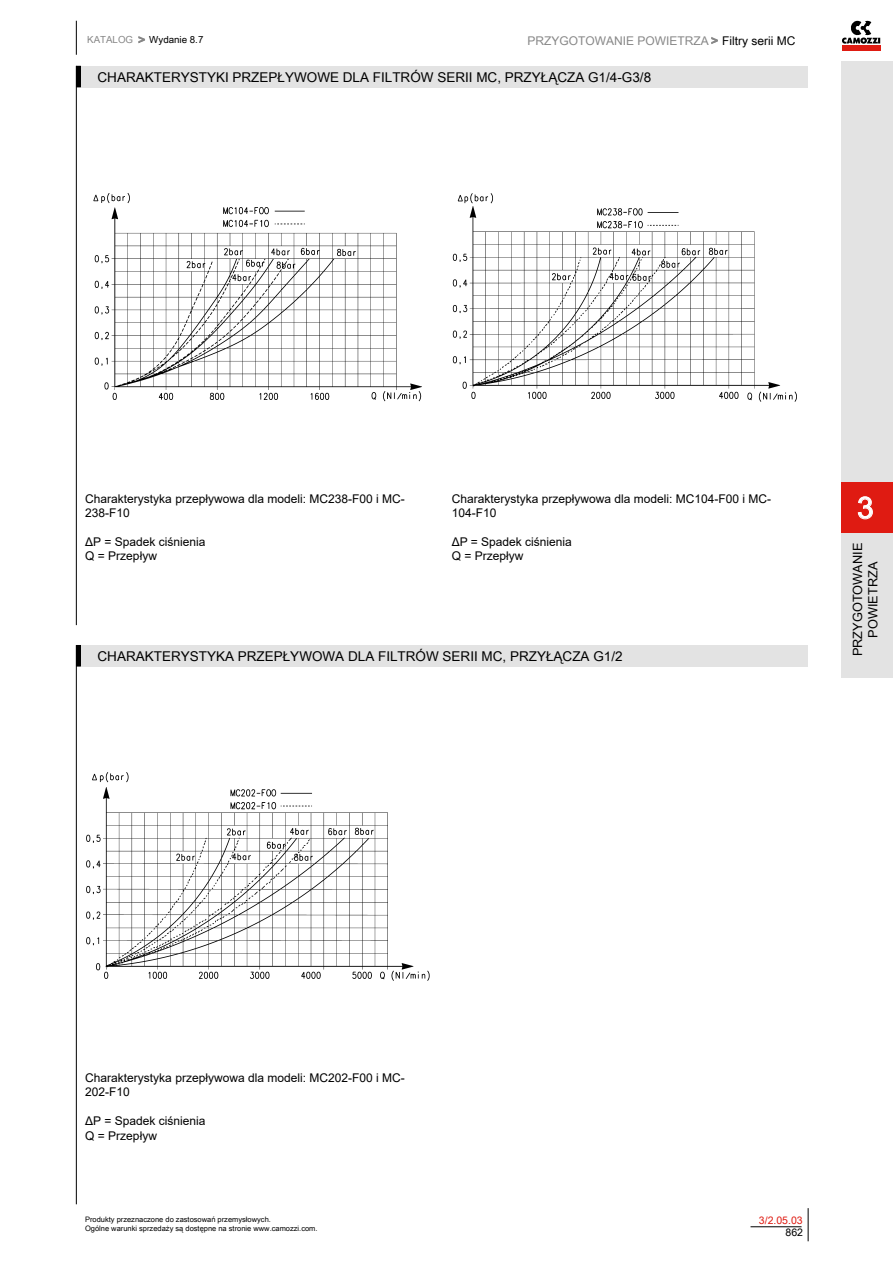
<style>
.page{position:relative;width:893px;height:1263px;background:#fff}
.page>*{position:absolute;margin:0;border:0;box-sizing:border-box;transform-origin:0 0}
.t1{font:30px "Arial Unicode MS";color:#fff}
.t2{font:13.5px "Arial Unicode MS";color:#000}
.t3{font:12.75px/15.3px "Arial Unicode MS";color:#000;text-align:center}
.t4{font:12px/14.4px "Arial";color:#000}
.t5{font:12px "Arial Unicode MS";color:#878787}
.t6{font:10.5px "Arial Unicode MS";color:#df1b12}
.t7{font:10.5px "Arial Unicode MS";color:#000}
.t8{font:9.75px "Arial Unicode MS";color:#000}
.t9{font:7.5px/9px "Arial Unicode MS";color:#000}
.s1{color:#878787}
.s2{font-size:12px;color:#878787}
.s3{color:#000}
</style>
<div class="page">
<svg style="left:138px;top:36px;width:7px;height:7px"></svg>
<svg style="left:842px;top:21px;width:38px;height:23px"></svg>
<div style="left:842px;top:45px;width:38px;height:5px;background:#df1b12"></div>
<hr style="left:808px;top:1208px;width:1px;height:33px;background:#000">
<hr style="left:76px;top:21px;width:1px;height:34px;background:#000">
<div style="left:842px;top:62px;width:51px;height:616px;background:#e3e3e3"></div>
<div style="left:842px;top:483px;width:51px;height:50px;background:#df1b12"></div>
<svg style="left:858px;top:496px;width:15px;height:23px"></svg>
<hr style="left:750px;top:1226px;width:51px;height:1px;background:#000">
<svg style="left:711px;top:37px;width:7px;height:7px"></svg>
<div style="left:77px;top:66px;width:731px;height:21px;background:#e3e3e3"></div>
<hr style="left:77px;top:66px;width:3px;height:21px;background:#000">
<div style="left:76px;top:66px;width:5px;height:21px;border:1px solid #000"></div>
<img style="left:93px;top:193px;width:329px;height:209px">
<img style="left:452px;top:193px;width:345px;height:209px">
<hr style="left:76px;top:66px;width:1px;height:559px;background:#000">
<div style="left:77px;top:645px;width:731px;height:21px;background:#e3e3e3"></div>
<hr style="left:77px;top:645px;width:3px;height:21px;background:#000">
<div style="left:76px;top:645px;width:5px;height:21px;border:1px solid #000"></div>
<img style="left:86px;top:772px;width:344px;height:209px">
<hr style="left:76px;top:645px;width:1px;height:559px;background:#000">
<p class="t8" style="left:87px;top:33px;width:118px"><span class="s1">KATALOG</span> <span class="s2">&gt;</span> Wydanie 8.7</p>
<p class="t5" style="left:528px;top:32px;width:269px">PRZYGOTOWANIE POWIETRZA &gt; <span class="s3">Filtry serii MC</span></p>
<p class="t2" style="left:98px;top:67px;width:555px">CHARAKTERYSTYKI PRZEPŁYWOWE DLA FILTRÓW SERII MC, PRZYŁĄCZA G1/4-G3/8</p>
<p class="t4" style="left:85px;top:491px;width:321px">Charakterystyka przepływowa dla modeli: MC238-F00 i MC-<br>238-F10</p>
<p class="t4" style="left:85px;top:534px;width:122px">ΔP = Spadek ciśnienia<br>Q = Przepływ</p>
<p class="t4" style="left:452px;top:491px;width:321px">Charakterystyka przepływowa dla modeli: MC104-F00 i MC-<br>104-F10</p>
<p class="t4" style="left:452px;top:534px;width:122px">ΔP = Spadek ciśnienia<br>Q = Przepływ</p>
<p class="t2" style="left:98px;top:646px;width:527px">CHARAKTERYSTYKA PRZEPŁYWOWA DLA FILTRÓW SERII MC, PRZYŁĄCZA G1/2</p>
<h1 class="t1" style="left:857px;top:486px;width:18px">3</h1>
<p class="t3" style="left:850px;top:656px;width:115px;rotate:-90deg">PRZYGOTOWANIE<br>POWIETRZA</p>
<p class="t4" style="left:85px;top:1070px;width:321px">Charakterystyka przepływowa dla modeli: MC202-F00 i MC-<br>202-F10</p>
<p class="t4" style="left:85px;top:1114px;width:122px">ΔP = Spadek ciśnienia<br>Q = Przepływ</p>
<p class="t9" style="left:85px;top:1214px;width:234px">Produkty przeznaczone do zastosowań przemysłowych.<br>Ogólne warunki sprzedaży są dostępne na stronie www.camozzi.com.</p>
<p class="t6" style="left:759px;top:1212px;width:45px">3/2.05.03</p>
<p class="t7" style="left:785px;top:1225px;width:19px">862</p>
</div>
